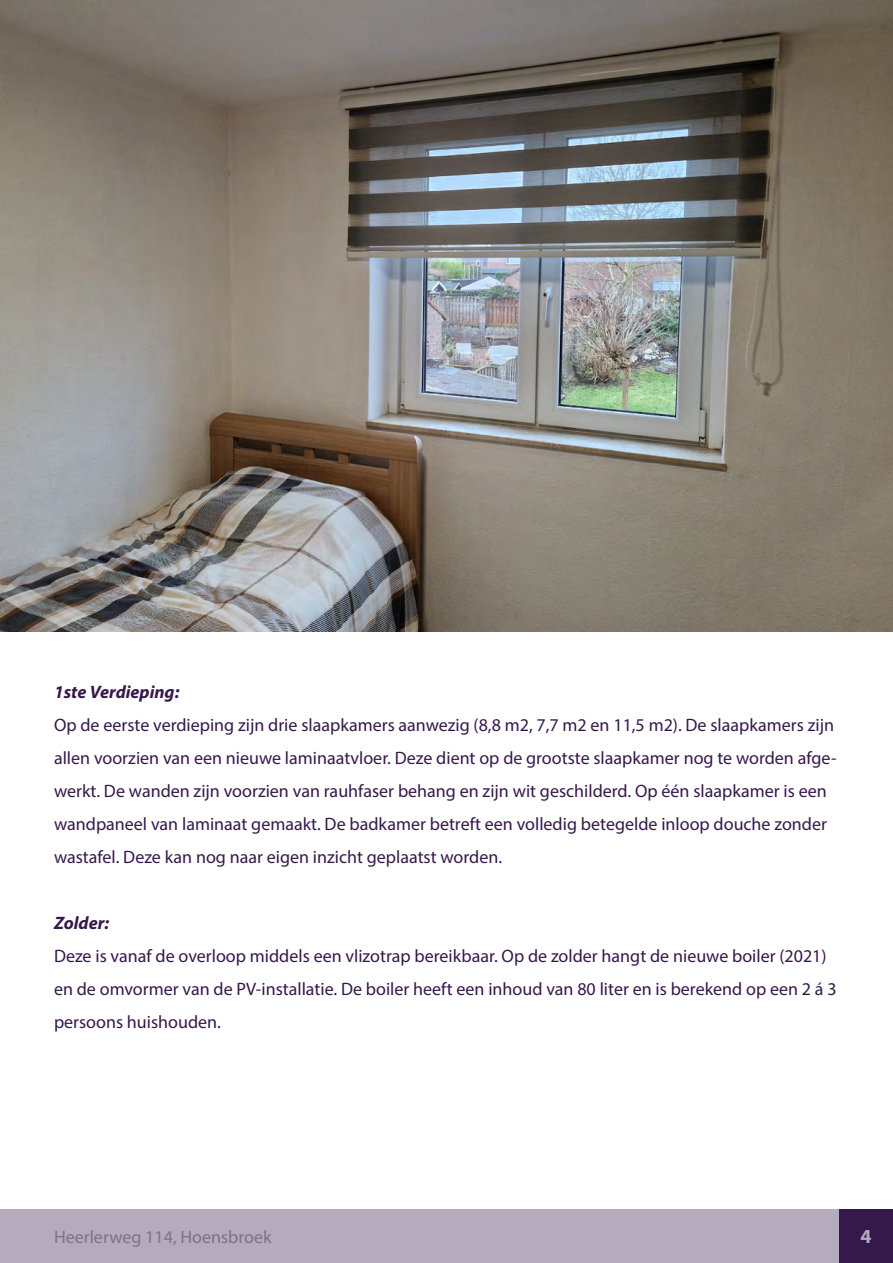
<style>
.page{position:relative;width:893px;height:1263px;background:#fff}
.page>*{position:absolute;margin:0;border:0;box-sizing:border-box;transform-origin:0 0}
.t1{font:700 19.95px "Myriad Pro";color:#b4abbc}
.t2{font:18px/33px "Myriad Pro";color:#36194b}
.t3{font:18px "Myriad Pro";color:#82708c}
.t4{font:italic 700 18px "Myriad Pro";color:#36194b}
</style>
<div class="page">
<div style="left:839px;top:1209px;width:54px;height:54px;background:#36194b"></div>
<div style="left:0;top:1209px;width:839px;height:54px;background:#b4abbc"></div>
<img style="left:0;top:0;width:893px;height:631px">
<p class="t4" style="left:54px;top:680px;width:127px">1ste Verdieping:</p>
<p class="t2" style="left:54px;top:708px;width:784px">Op de eerste verdieping zijn drie slaapkamers aanwezig (8,8 m2, 7,7 m2 en 11,5 m2). De slaapkamers zijn allen voorzien van een nieuwe laminaatvloer. Deze dient op de grootste slaapkamer nog te worden afge&shy;werkt. De wanden zijn voorzien van rauhfaser behang en zijn wit geschilderd. Op één slaapkamer is een wandpaneel van laminaat gemaakt. De badkamer betreft een volledig betegelde inloop douche zonder wastafel. Deze kan nog naar eigen inzicht geplaatst worden.</p>
<p class="t4" style="left:54px;top:911px;width:57px">Zolder:</p>
<p class="t2" style="left:54px;top:939px;width:784px">Deze is vanaf de overloop middels een vlizotrap bereikbaar. Op de zolder hangt de nieuwe boiler (2021) en de omvormer van de PV-installatie. De boiler heeft een inhoud van 80 liter en is berekend op een 2 á 3 persoons huishouden.</p>
<p class="t3" style="left:54px;top:1225px;width:219px">Heerlerweg 114, Hoensbroek</p>
<p class="t1" style="left:860px;top:1224px;width:13px">4</p>
</div>
